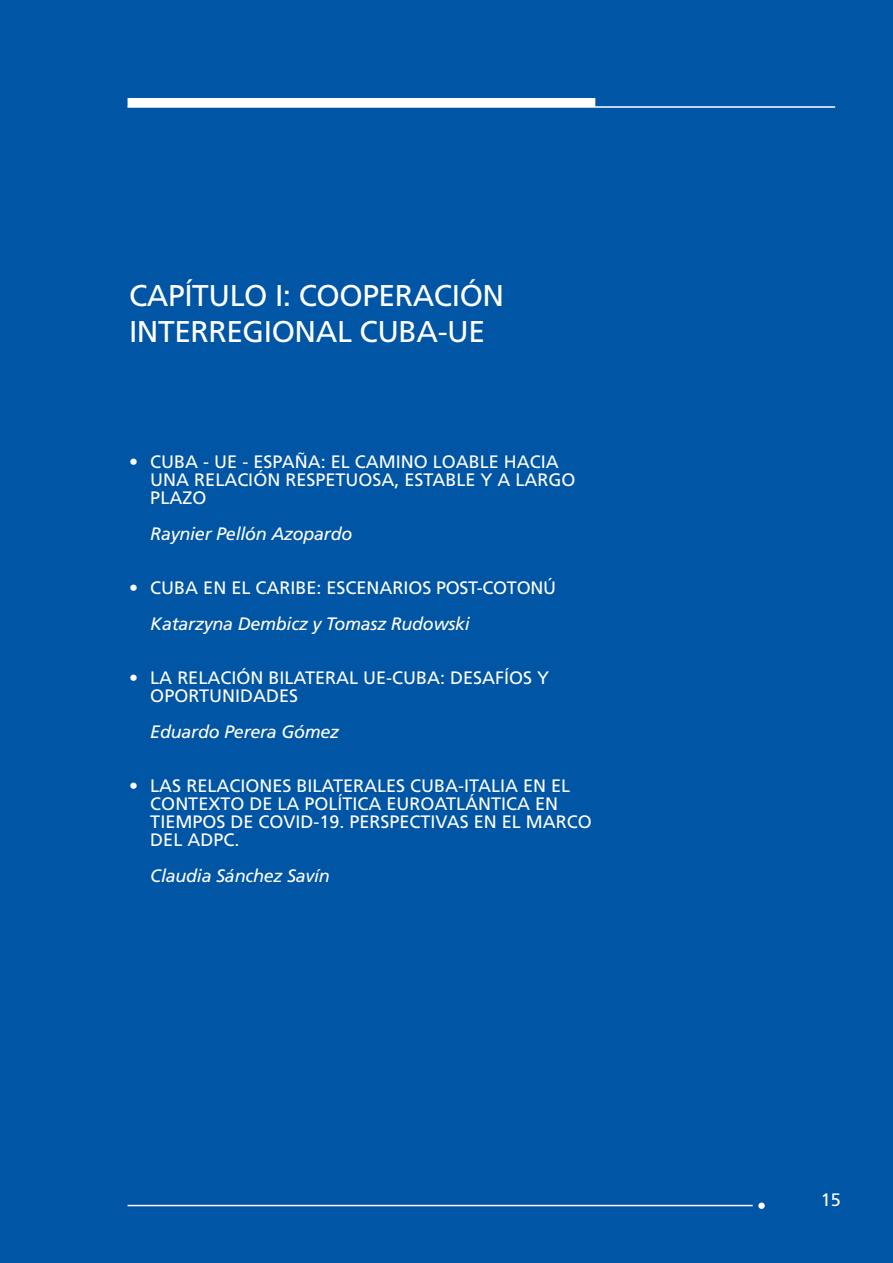
<style>
.page{position:relative;width:893px;height:1263px;background:#0155a5}
.page>*{position:absolute;margin:0;border:0;box-sizing:border-box;transform-origin:0 0}
.t1{font:30px/36px "Frutiger";letter-spacing:-.015em;color:#fff}
.t2{font:18px/18px "Frutiger";color:#fff}
.t3{font:italic 18px "Frutiger";letter-spacing:-.015em;color:#fff}
</style>
<div class="page">
<hr style="left:128px;top:106px;width:707px;height:2px;background:#fff">
<div style="left:128px;top:98px;width:467px;height:9px;background:#fff"></div>
<hr style="left:128px;top:1205px;width:625px;height:1px;background:#fff">
<div style="left:758px;top:1202px;width:7px;height:7px;background:#fff;border-radius:50%"></div>
<h1 class="t1" style="left:129px;top:277px;width:377px">CAPÍTULO I: COOPERACIÓN<br>INTERREGIONAL CUBA-UE</h1>
<p class="t2" style="left:150px;top:453px;width:427px;text-indent:-21px">• CUBA - UE - ESPAÑA: EL CAMINO LOABLE HACIA<br>UNA RELACIÓN RESPETUOSA, ESTABLE Y A LARGO<br>PLAZO</p>
<p class="t3" style="left:150px;top:523px;width:204px">Raynier Pellón Azopardo</p>
<p class="t2" style="left:129px;top:579px;width:429px">• CUBA EN EL CARIBE: ESCENARIOS POST-COTONÚ</p>
<p class="t3" style="left:150px;top:613px;width:321px">Katarzyna Dembicz y Tomasz Rudowski</p>
<p class="t2" style="left:150px;top:669px;width:400px;text-indent:-21px">• LA RELACIÓN BILATERAL UE-CUBA: DESAFÍOS Y<br>OPORTUNIDADES</p>
<p class="t3" style="left:150px;top:721px;width:190px">Eduardo Perera Gómez</p>
<p class="t2" style="left:150px;top:777px;width:443px;text-indent:-21px">• LAS RELACIONES BILATERALES CUBA-ITALIA EN EL CONTEXTO DE LA POLÍTICA EUROATLÁNTICA EN TIEMPOS DE COVID-19. PERSPECTIVAS EN EL MARCO DEL ADPC.</p>
<p class="t3" style="left:150px;top:865px;width:181px">Claudia Sánchez Savín</p>
<p class="t2" style="left:821px;top:1191px;width:22px">15</p>
</div>
